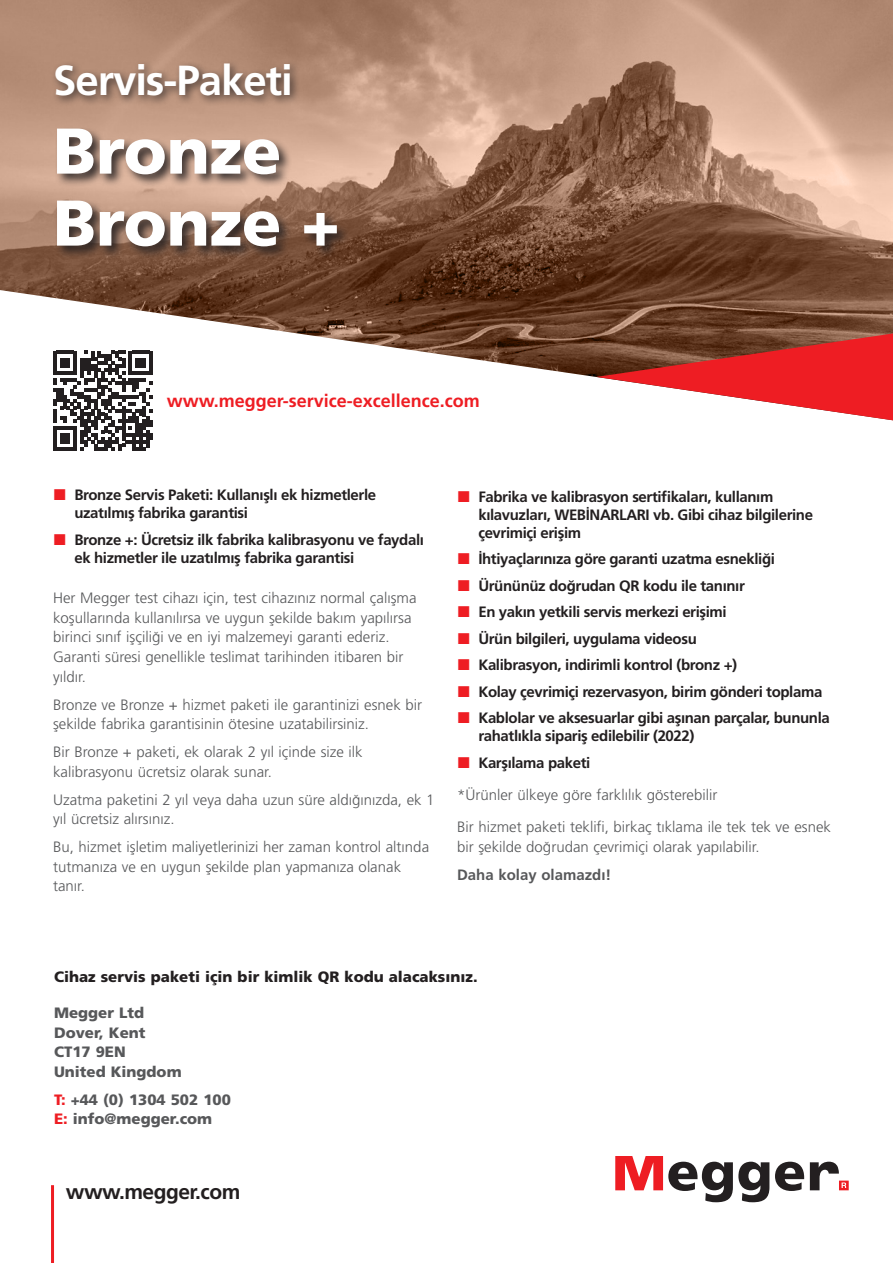
<style>
.page{position:relative;width:893px;height:1263px;background:#fff}
.page>*{position:absolute;margin:0;border:0;box-sizing:border-box;transform-origin:0 0}
.t1{font:900 64.5px/72px "Frutiger LT Pro";color:#fff}
.t2{font:700 42px "Frutiger LT Pro";letter-spacing:-.025em;color:#fff}
.t3{font:700 21px "Frutiger LT Pro";letter-spacing:-.025em;color:#231f20}
.t4{font:700 18px "Frutiger LT Pro";color:#ee1d23}
.t5{font:300 15px/19.5px "Frutiger LT Pro";color:#57585a}
.t6{font:700 15px/26.5px "Frutiger LT Pro";letter-spacing:-.025em;color:#231f20}
.t7{font:900 15px/19.5px "Frutiger LT Pro";color:#57585a}
.t8{font:900 15px "Frutiger LT Pro";color:#231f20}
.t9{font:700 15px "Frutiger LT Pro";color:#57585a}
.s1{color:#ee1d23}
</style>
<div class="page">
<svg style="left:0;top:0;width:893px;height:288px"></svg>
<svg style="left:0;top:288px;width:893px;height:89px"></svg>
<svg style="left:596px;top:330px;width:297px;height:91px"></svg>
<svg style="left:615px;top:1156px;width:154px;height:46px"></svg>
<svg style="left:775px;top:1162px;width:29px;height:29px"></svg>
<svg style="left:810px;top:1162px;width:39px;height:28px"></svg>
<hr style="left:51px;top:1185px;width:3px;height:78px;background:#ee1d23">
<div style="left:55px;top:127px;width:296px;height:133px;background:#231f20;opacity:.85"></div>
<div style="left:51px;top:59px;width:250px;height:48px;background:#231f20;opacity:.75"></div>
<svg style="left:53px;top:351px;width:100px;height:100px"></svg>
<h2 class="t2" style="left:53px;top:56px;width:241px">Servis-Paketi</h2>
<h1 class="t1" style="left:53px;top:115px;width:288px">Bronze<br>Bronze +</h1>
<p class="t4" style="left:167px;top:390px;width:315px">www.megger-service-excellence.com</p>
<p class="t6" style="left:74px;top:486px;width:303px;line-height:18px">Bronze Servis Paketi: Kullanışlı ek hizmetlerle uzatılmış fabrika garantisi</p>
<p class="t6" style="left:74px;top:530px;width:351px;line-height:18px">Bronze +: Ücretsiz ilk fabrika kalibrasyonu ve faydalı ek hizmetler ile uzatılmış fabrika garantisi</p>
<p class="t5" style="left:53px;top:589px;width:365px">Her Megger test cihazı için, test cihazınız normal çalışma koşullarında kullanılırsa ve uygun şekilde bakım yapılırsa birinci sınıf işçiliği ve en iyi malzemeyi garanti ederiz.<br>Garanti süresi genellikle teslimat tarihinden itibaren bir yıldır.</p>
<p class="t5" style="left:53px;top:695px;width:370px">Bronze ve Bronze + hizmet paketi ile garantinizi esnek bir şekilde fabrika garantisinin ötesine uzatabilirsiniz.</p>
<p class="t5" style="left:53px;top:742px;width:311px">Bir Bronze + paketi, ek olarak 2 yıl içinde size ilk kalibrasyonu ücretsiz olarak sunar.</p>
<p class="t5" style="left:53px;top:790px;width:383px">Uzatma paketini 2 yıl veya daha uzun süre aldığınızda, ek 1 yıl ücretsiz alırsınız.</p>
<p class="t5" style="left:53px;top:837px;width:377px">Bu, hizmet işletim maliyetlerinizi her zaman kontrol altında tutmanıza ve en uygun şekilde plan yapmanıza olanak tanır.</p>
<p class="t6" style="left:478px;top:487px;width:336px;line-height:18px">Fabrika ve kalibrasyon sertifikaları, kullanım kılavuzları, WEBİNARLARI vb. Gibi cihaz bilgilerine çevrimiçi erişim</p>
<p class="t6" style="left:478px;top:546px;width:353px">İhtiyaçlarınıza göre garanti uzatma esnekliği Ürününüz doğrudan QR kodu ile tanınır<br>En yakın yetkili servis merkezi erişimi<br>Ürün bilgileri, uygulama videosu<br>Kalibrasyon, indirimli kontrol (bronz +)<br>Kolay çevrimiçi rezervasyon, birim gönderi toplama Kablolar ve aksesuarlar gibi aşınan parçalar, bununla</p>
<p class="t6" style="left:478px;top:723px;width:218px">rahatlıkla sipariş edilebilir (2022)<br>Karşılama paketi</p>
<p class="t5" style="left:457px;top:779px;width:375px;line-height:32.2px">*Ürünler ülkeye göre farklılık gösterebilir<br>Bir hizmet paketi teklifi, birkaç tıklama ile tek tek ve esnek</p>
<p class="t5" style="left:457px;top:837px;width:304px">bir şekilde doğrudan çevrimiçi olarak yapılabilir.</p>
<p class="t9" style="left:457px;top:866px;width:156px">Daha kolay olamazdı!</p>
<p class="t8" style="left:54px;top:967px;width:425px">Cihaz servis paketi için bir kimlik QR kodu alacaksınız.</p>
<p class="t7" style="left:54px;top:1003px;width:129px">Megger Ltd<br>Dover, Kent<br>CT17 9EN<br>United Kingdom</p>
<p class="t7" style="left:54px;top:1089px;width:178px"><span class="s1">T:</span> +44 (0) 1304 502 100<br><span class="s1">E:</span> info@megger.com</p>
<h3 class="t3" style="left:66px;top:1179px;width:176px">www.megger.com</h3>
</div>
